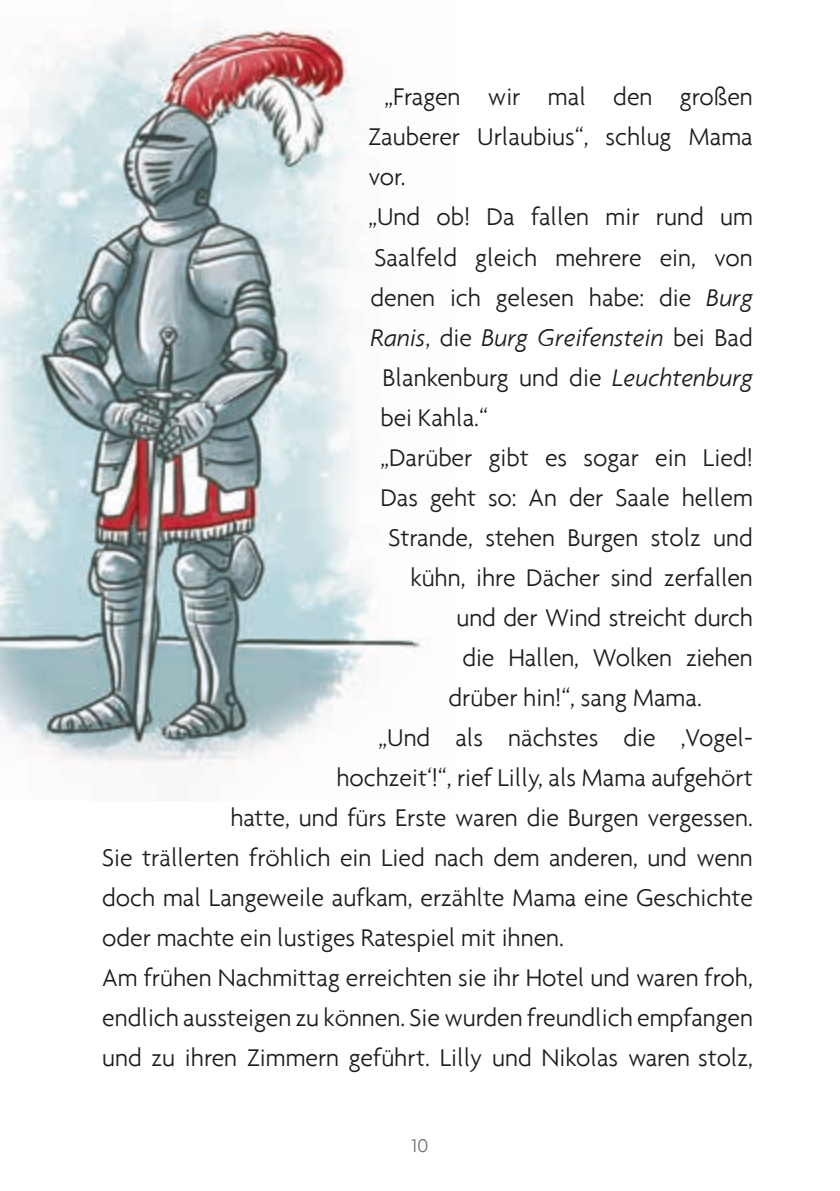
<style>
.page{position:relative;width:840px;height:1191px;background:#fff}
.page>*{position:absolute;margin:0;border:0;box-sizing:border-box;transform-origin:0 0}
.t1{font:300 26px "Agenda";color:#1d1d1b}
.t2{font:italic 300 26px "Agenda";color:#1d1d1b}
.t3{font:300 20px "Agenda";color:#70706f}
.s1{font-style:italic}
.s2{font-style:normal}
</style>
<div class="page">
<img style="left:0;top:27px;width:423px;height:738px">
<p class="t1" style="left:384px;top:82px;width:370px">„Fragen wir mal den großen</p>
<p class="t1" style="left:368px;top:122px;width:386px">Zauberer Urlaubius“, schlug Mama</p>
<p class="t1" style="left:368px;top:162px;width:39px">vor.</p>
<p class="t1" style="left:368px;top:202px;width:386px">„Und ob! Da fallen mir rund um</p>
<p class="t1" style="left:374px;top:242px;width:380px">Saalfeld gleich mehrere ein, von</p>
<p class="t1" style="left:370px;top:282px;width:383px">denen ich gelesen habe: die <span class="s1">Burg</span></p>
<p class="t2" style="left:370px;top:322px;width:384px">Ranis<span class="s2">, die</span> Burg Greifenstein <span class="s2">bei Bad</span></p>
<p class="t1" style="left:382px;top:362px;width:372px">Blankenburg und die <span class="s1">Leuchtenburg</span></p>
<p class="t1" style="left:380px;top:402px;width:109px">bei Kahla.“</p>
<p class="t1" style="left:380px;top:442px;width:374px">„Darüber gibt es sogar ein Lied!</p>
<p class="t1" style="left:380px;top:482px;width:374px">Das geht so: An der Saale hellem</p>
<p class="t1" style="left:388px;top:522px;width:366px">Strande, stehen Burgen stolz und</p>
<p class="t1" style="left:410px;top:562px;width:344px">kühn, ihre Dächer sind zerfallen</p>
<p class="t1" style="left:456px;top:602px;width:298px">und der Wind streicht durch</p>
<p class="t1" style="left:462px;top:642px;width:292px">die Hallen, Wolken ziehen</p>
<p class="t1" style="left:448px;top:682px;width:255px">drüber hin!“, sang Mama.</p>
<p class="t1" style="left:378px;top:722px;width:373px">„Und als nächstes die ‚Vogel-</p>
<p class="t1" style="left:336px;top:762px;width:418px">hochzeit‘!“, rief Lilly, als Mama aufgehört</p>
<p class="t1" style="left:230px;top:802px;width:524px">hatte, und fürs Erste waren die Burgen vergessen.</p>
<p class="t1" style="left:102px;top:842px;width:652px">Sie trällerten fröhlich ein Lied nach dem anderen, und wenn</p>
<p class="t1" style="left:102px;top:882px;width:652px">doch mal Langeweile aufkam, erzählte Mama eine Geschichte</p>
<p class="t1" style="left:102px;top:922px;width:463px">oder machte ein lustiges Ratespiel mit ihnen.</p>
<p class="t1" style="left:102px;top:962px;width:652px">Am frühen Nachmittag erreichten sie ihr Hotel und waren froh,</p>
<p class="t1" style="left:102px;top:1002px;width:652px">endlich aussteigen zu können. Sie wurden freundlich empfangen</p>
<p class="t1" style="left:102px;top:1042px;width:652px">und zu ihren Zimmern geführt. Lilly und Nikolas waren stolz,</p>
<p class="t3" style="left:411px;top:1134px;width:18px">10</p>
</div>
